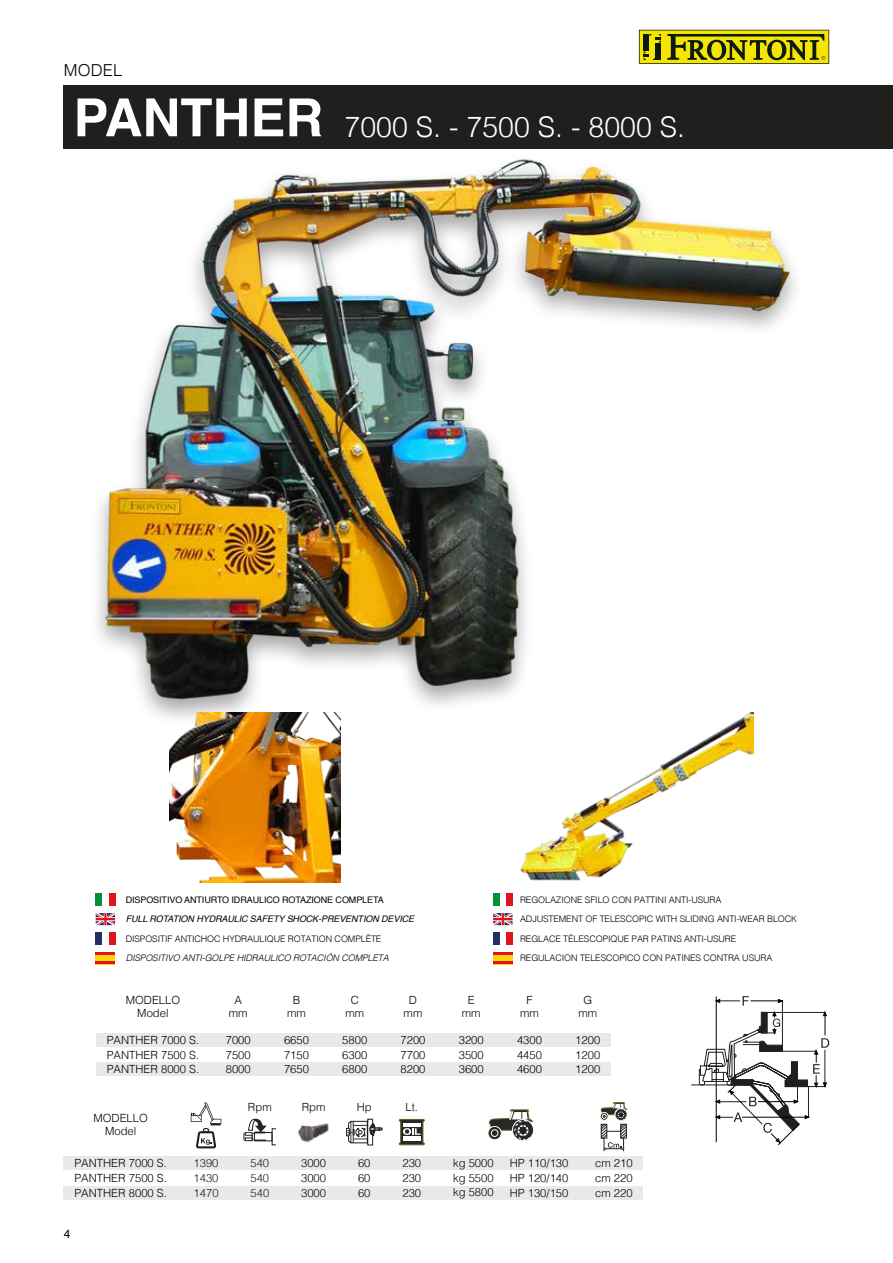
<style>
.page{position:relative;width:893px;height:1263px;background:#fff}
.page>*{position:absolute;margin:0;border:0;box-sizing:border-box;transform-origin:0 0}
.t1{font:700 52.5px "Helvetica";color:#fff}
.t2{font:300 28.5px "Helvetica";color:#fff}
.t3{font:300 16.5px "Helvetica";letter-spacing:.01em;color:#000}
.t4{font:12px "Helvetica";color:#000}
.t5{font:300 11.25px/13.2px "Helvetica";color:#000;text-align:center}
.t6{font:300 11.25px "Helvetica";color:#201f1d}
.t7{font:300 9px/19.5px "Helvetica";letter-spacing:-.01em;color:#000}
.t8{font:italic 9px "Helvetica";letter-spacing:-.01em;color:#000}
.t9{font:italic 300 9px "Helvetica";letter-spacing:-.01em;color:#000}
.t10{font:9px "Helvetica";letter-spacing:-.01em;color:#000}
</style>
<div class="page">
<div style="left:96px;top:1033px;width:515px;height:13px;background:#e9e9e8"></div>
<div style="left:96px;top:1063px;width:515px;height:13px;background:#e9e9e8"></div>
<div style="left:64px;top:85px;width:829px;height:64px;background:#201f1d"></div>
<hr style="left:691px;top:1084px;width:62px;height:1px;background:#201f1d">
<svg style="left:699px;top:996px;width:130px;height:149px"></svg>
<svg style="left:191px;top:1102px;width:30px;height:46px"></svg>
<svg style="left:512px;top:1119px;width:22px;height:22px"></svg>
<div style="left:512px;top:1119px;width:22px;height:22px;border:1px solid #fff;border-radius:50%"></div>
<svg style="left:488px;top:1126px;width:13px;height:14px"></svg>
<div style="left:487px;top:1126px;width:15px;height:14px;border:1px solid #fff;border-radius:50%"></div>
<div style="left:491px;top:1129px;width:7px;height:8px;border:1px solid #fff;border-radius:50%"></div>
<svg style="left:489px;top:1110px;width:44px;height:26px"></svg>
<svg style="left:399px;top:1119px;width:25px;height:26px"></svg>
<svg style="left:346px;top:1119px;width:36px;height:27px"></svg>
<svg style="left:243px;top:1118px;width:30px;height:23px"></svg>
<div style="left:614px;top:1108px;width:14px;height:13px;border:1px solid #fff;border-radius:50%"></div>
<div style="left:600px;top:1112px;width:8px;height:8px;border:1px solid #fff;border-radius:50%"></div>
<svg style="left:601px;top:1102px;width:26px;height:49px"></svg>
<div style="left:64px;top:1156px;width:579px;height:14px;background:#e9e9e8"></div>
<div style="left:64px;top:1186px;width:579px;height:13px;background:#e9e9e8"></div>
<img style="left:298px;top:1123px;width:31px;height:20px">
<img style="left:101px;top:159px;width:691px;height:580px">
<div style="left:96px;top:893px;width:6px;height:13px;background:#048f3a"></div>
<div style="left:109px;top:893px;width:6px;height:13px;background:#e0151c"></div>
<div style="left:96px;top:932px;width:6px;height:13px;background:#262e66"></div>
<div style="left:109px;top:932px;width:6px;height:13px;background:#e0151c"></div>
<svg style="left:96px;top:913px;width:19px;height:12px"></svg>
<div style="left:96px;top:952px;width:19px;height:12px;background:#ffd609"></div>
<hr style="left:96px;top:961px;width:19px;height:3px;background:#e0151c">
<hr style="left:96px;top:952px;width:19px;height:3px;background:#e0151c">
<div style="left:493px;top:893px;width:6px;height:13px;background:#048f3a"></div>
<div style="left:506px;top:893px;width:7px;height:13px;background:#e0151c"></div>
<div style="left:493px;top:932px;width:6px;height:13px;background:#262e66"></div>
<div style="left:506px;top:932px;width:7px;height:13px;background:#e0151c"></div>
<svg style="left:493px;top:913px;width:20px;height:12px"></svg>
<div style="left:493px;top:952px;width:20px;height:12px;background:#ffd609"></div>
<hr style="left:493px;top:961px;width:20px;height:3px;background:#e0151c">
<hr style="left:493px;top:952px;width:20px;height:3px;background:#e0151c">
<img style="left:170px;top:713px;width:170px;height:170px">
<img style="left:498px;top:713px;width:255px;height:168px">
<svg style="left:639px;top:30px;width:190px;height:34px"></svg>
<h3 class="t3" style="left:64px;top:56px;width:60px">MODEL</h3>
<h1 class="t1" style="left:73px;top:75px;width:251px">PANTHER</h1>
<h2 class="t2" style="left:344px;top:103px;width:342px">7000 S. - 7500 S. - 8000 S.</h2>
<p class="t10" style="left:126px;top:893px;width:260px">DISPOSITIVO ANTIURTO IDRAULICO ROTAZIONE COMPLETA</p>
<p class="t8" style="left:126px;top:912px;width:290px">FULL ROTATION HYDRAULIC SAFETY SHOCK-PREVENTION DEVICE</p>
<p class="t7" style="left:126px;top:928px;width:257px">DISPOSITIF ANTICHOC HYDRAULIQUE ROTATION COMPLÈTE</p>
<p class="t9" style="left:126px;top:950px;width:265px">DISPOSITIVO ANTI-GOLPE HIDRAULICO ROTACIÓN COMPLETA</p>
<p class="t7" style="left:520px;top:889px;width:279px">REGOLAZIONE SFILO CON PATTINI ANTI-USURA<br>ADJUSTEMENT OF TELESCOPIC WITH SLIDING ANTI-WEAR BLOCK<br>REGLACE TÉLESCOPIQUE PAR PATINS ANTI-USURE</p>
<p class="t7" style="left:520px;top:948px;width:254px">REGULACION TELESCOPICO CON PATINES CONTRA USURA</p>
<p class="t5" style="left:126px;top:993px;width:56px">MODELLO<br>Model</p>
<p class="t5" style="left:229px;top:993px;width:20px">A mm</p>
<p class="t5" style="left:287px;top:993px;width:20px">B mm</p>
<p class="t5" style="left:345px;top:993px;width:20px">C mm</p>
<p class="t5" style="left:404px;top:993px;width:20px">D mm</p>
<p class="t5" style="left:462px;top:993px;width:20px">E mm</p>
<p class="t5" style="left:520px;top:993px;width:20px">F mm</p>
<p class="t5" style="left:578px;top:993px;width:20px">G mm</p>
<p class="t5" style="left:284px;top:1032px;width:27px">6650</p>
<p class="t5" style="left:342px;top:1032px;width:27px">5800</p>
<p class="t5" style="left:400px;top:1032px;width:27px">7200</p>
<p class="t5" style="left:459px;top:1032px;width:27px">3200</p>
<p class="t5" style="left:517px;top:1032px;width:27px">4300</p>
<p class="t5" style="left:575px;top:1032px;width:27px">1200</p>
<p class="t5" style="left:226px;top:1047px;width:27px">7500</p>
<p class="t5" style="left:284px;top:1047px;width:27px">7150</p>
<p class="t5" style="left:342px;top:1047px;width:27px">6300</p>
<p class="t5" style="left:401px;top:1047px;width:27px">7700</p>
<p class="t5" style="left:459px;top:1047px;width:27px">3500</p>
<p class="t5" style="left:517px;top:1047px;width:27px">4450</p>
<p class="t5" style="left:575px;top:1047px;width:27px">1200</p>
<p class="t5" style="left:226px;top:1062px;width:27px">8000</p>
<p class="t5" style="left:284px;top:1062px;width:27px">7650</p>
<p class="t5" style="left:342px;top:1062px;width:27px">6800</p>
<p class="t5" style="left:401px;top:1062px;width:27px">8200</p>
<p class="t5" style="left:459px;top:1062px;width:27px">3600</p>
<p class="t5" style="left:517px;top:1062px;width:27px">4600</p>
<p class="t5" style="left:575px;top:1062px;width:27px">1200</p>
<p class="t5" style="left:107px;top:1032px;width:94px;line-height:14.7px;text-align:justify">PANTHER 7000 S.<br>PANTHER 7500 S.<br>PANTHER 8000 S.</p>
<p class="t5" style="left:226px;top:1032px;width:27px">7000</p>
<p class="t5" style="left:94px;top:1111px;width:56px">MODELLO<br>Model</p>
<p class="t5" style="left:248px;top:1099px;width:25px">Rpm</p>
<p class="t5" style="left:302px;top:1099px;width:25px">Rpm</p>
<p class="t5" style="left:357px;top:1099px;width:16px">Hp</p>
<p class="t5" style="left:406px;top:1099px;width:14px">Lt.</p>
<p class="t5" style="left:74px;top:1155px;width:94px;line-height:14.7px;text-align:justify">PANTHER 7000 S.<br>PANTHER 7500 S.<br>PANTHER 8000 S.</p>
<p class="t6" style="left:194px;top:1153px;width:27px">1390</p>
<p class="t5" style="left:453px;top:1156px;width:42px">kg 5000</p>
<p class="t5" style="left:510px;top:1155px;width:60px;line-height:14.7px;text-align:justify">HP 110/130<br>HP 120/140<br>HP 130/150</p>
<p class="t6" style="left:250px;top:1153px;width:20px">540</p>
<p class="t5" style="left:301px;top:1156px;width:27px">3000</p>
<p class="t5" style="left:358px;top:1156px;width:14px">60</p>
<p class="t5" style="left:402px;top:1156px;width:20px">230</p>
<p class="t5" style="left:595px;top:1155px;width:39px;line-height:14.7px;text-align:justify">cm 210 cm 220 cm 220</p>
<p class="t5" style="left:453px;top:1170px;width:42px;line-height:14.4px;text-align:left">kg 5500 kg 5800</p>
<p class="t6" style="left:194px;top:1168px;width:27px">1430</p>
<p class="t6" style="left:250px;top:1168px;width:20px">540</p>
<p class="t5" style="left:301px;top:1170px;width:27px">3000</p>
<p class="t5" style="left:358px;top:1170px;width:14px">60</p>
<p class="t5" style="left:402px;top:1170px;width:20px">230</p>
<p class="t6" style="left:194px;top:1183px;width:27px">1470</p>
<p class="t6" style="left:250px;top:1183px;width:20px">540</p>
<p class="t5" style="left:301px;top:1185px;width:27px">3000</p>
<p class="t5" style="left:358px;top:1185px;width:14px">60</p>
<p class="t5" style="left:402px;top:1185px;width:20px">230</p>
<p class="t4" style="left:64px;top:1224px;width:8px">4</p>
</div>
